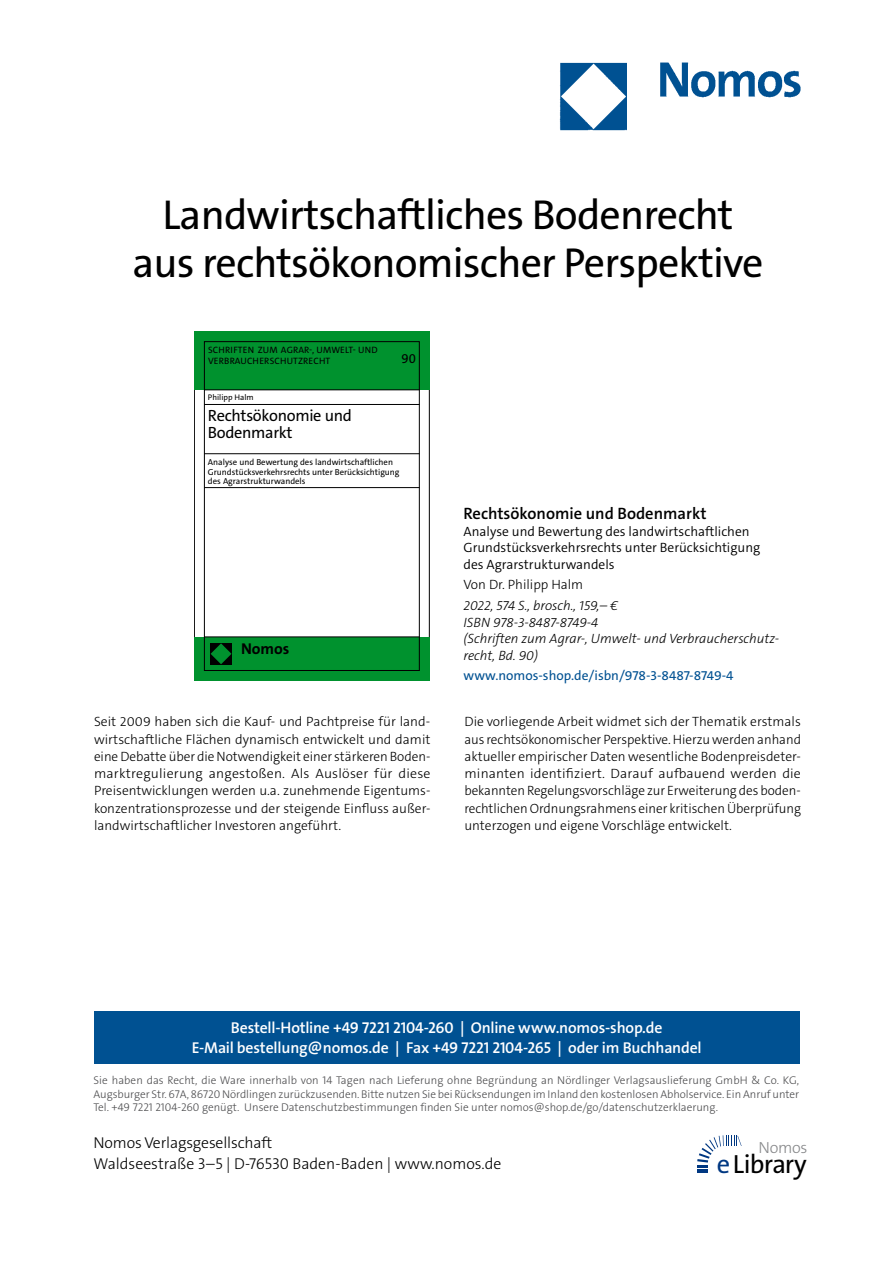
<style>
.page{position:relative;width:893px;height:1263px;background:#fff}
.page>*{position:absolute;margin:0;border:0;box-sizing:border-box;transform-origin:0 0}
.t1{font:42px/48px "The Sans Os F";letter-spacing:-.02em;color:#000;text-align:center}
.t2{font:26.4px "The Sans Os F";letter-spacing:-.03em;color:#000}
.t3{font:600 16.5px "The Sans C5";color:#000}
.t4{font:16.35px/16.8px "The Sans C5";letter-spacing:-.02em;color:#000}
.t5{font:300 16.2px "The Sans Os F";letter-spacing:-.02em;color:#87888a}
.t6{font:600 15.75px/21px "The Sans Os F";letter-spacing:-.01em;color:#fff;text-align:center}
.t7{font:300 15.75px/21px "The Sans Os F";color:#000}
.t8{font:700 15.75px "The Sans C5";color:#000}
.t9{font:300 13.5px/17.2px "The Sans C5";color:#000;text-align:justify}
.t10{font:300 13.5px/16.5px "The Sans C5";color:#000}
.t11{font:italic 300 13.5px/16.5px "The Sans C5";color:#000}
.t12{font:13.5px "The Sans C5";color:#005192}
.t13{font:13.05px "The Sans C5";color:#000}
.t14{font:300 11.25px/13.5px "The Sans Os F";color:#4b4b4d;text-align:justify}
.t15{font:9.3px/11.1px "The Sans C5";letter-spacing:.02em;color:#000}
.t16{font:8.7px/9.8px "The Sans C5";color:#000}
.t17{font:8.1px "The Sans C5";color:#000}
.s1{color:#003882}
</style>
<div class="page">
<img style="left:559px;top:62px;width:242px;height:69px">
<div style="left:94px;top:1011px;width:705px;height:52px;background:#005192"></div>
<svg style="left:697px;top:1135px;width:45px;height:38px"></svg>
<div style="left:194px;top:331px;width:236px;height:59px;background:#00922e"></div>
<div style="left:194px;top:637px;width:236px;height:43px;background:#00922e"></div>
<div style="left:204px;top:341px;width:216px;height:330px;border:1px solid #000"></div>
<hr style="left:204px;top:390px;width:216px;height:1px;background:#000">
<hr style="left:204px;top:404px;width:216px;height:1px;background:#000">
<hr style="left:204px;top:453px;width:216px;height:1px;background:#000">
<hr style="left:204px;top:487px;width:216px;height:1px;background:#000">
<hr style="left:204px;top:637px;width:216px;height:1px;background:#000">
<div style="left:210px;top:643px;width:22px;height:22px;background:#000"></div>
<svg style="left:211px;top:643px;width:20px;height:21px"></svg>
<h1 class="t1" style="left:132px;top:195px;width:633px">Landwirtschaftliches Bodenrecht aus rechtsökonomischer Perspektive</h1>
<p class="t15" style="left:208px;top:344px;width:171px">SCHRIFTEN ZUM AGRAR-, UMWELT- UND<br>VERBRAUCHERSCHUTZRECHT</p>
<p class="t13" style="left:401px;top:350px;width:16px">90</p>
<p class="t17" style="left:208px;top:392px;width:47px">Philipp Halm</p>
<p class="t4" style="left:208px;top:407px;width:145px">Rechtsökonomie und<br>Bodenmarkt</p>
<p class="t16" style="left:208px;top:457px;width:193px">Analyse und Bewertung des landwirtschaftlichen<br>Grundstücksverkehrsrechts unter Berücksichtigung des Agrarstrukturwandels</p>
<p class="t8" style="left:241px;top:638px;width:50px">Nomos</p>
<p class="t3" style="left:463px;top:503px;width:245px">Rechtsökonomie und Bodenmarkt</p>
<p class="t10" style="left:463px;top:523px;width:298px">Analyse und Bewertung des landwirtschaftlichen<br>Grundstücksverkehrsrechts unter Berücksichtigung des Agrarstrukturwandels</p>
<p class="t9" style="left:463px;top:576px;width:121px">Von Dr. Philipp Halm</p>
<p class="t11" style="left:463px;top:597px;width:317px">2022, 574 S., brosch., 159,– €<br>ISBN 978-3-8487-8749-4<br>(Schriften zum Agrar-, Umwelt- und Verbraucherschutz&shy;recht, Bd. 90)</p>
<p class="t12" style="left:463px;top:667px;width:271px">www.nomos-shop.de/isbn/978-3-8487-8749-4</p>
<p class="t9" style="left:94px;top:713px;width:338px">Seit 2009 haben sich die Kauf- und Pachtpreise für land&shy;wirtschaftliche Flächen dynamisch entwickelt und damit eine Debatte über die Notwendigkeit einer stärkeren Boden&shy;marktregulierung angestoßen. Als Auslöser für diese Preisentwicklungen werden u.a. zunehmende Eigentums&shy;konzentrationsprozesse und der steigende Einfluss außer&shy;landwirtschaftlicher Investoren angeführt.</p>
<p class="t9" style="left:464px;top:713px;width:338px">Die vorliegende Arbeit widmet sich der Thematik erstmals aus rechtsökonomischer Perspektive. Hierzu werden anhand aktueller empirischer Daten wesentliche Bodenpreisdeter&shy;minanten identifiziert. Darauf aufbauend werden die bekannten Regelungsvorschläge zur Erweiterung des boden&shy;rechtlichen Ordnungsrahmens einer kritischen Überprüfung unterzogen und eigene Vorschläge entwickelt.</p>
<p class="t6" style="left:192px;top:1017px;width:511px">Bestell-Hotline +49 7221 2104-260 | Online www.nomos-shop.de<br>E-Mail bestellung@nomos.de | Fax +49 7221 2104-265 | oder im Buchhandel</p>
<p class="t14" style="left:94px;top:1074px;width:707px">Sie haben das Recht, die Ware innerhalb von 14 Tagen nach Lieferung ohne Begründung an Nördlinger Verlagsauslieferung GmbH &amp; Co. KG, Augsburger Str. 67A, 86720 Nördlingen zurückzusenden. Bitte nutzen Sie bei Rücksendungen im Inland den kostenlosen Abholservice. Ein Anruf unter Tel. +49 7221 2104-260 genügt. Unsere Datenschutzbestimmungen finden Sie unter nomos@shop.de/go/datenschutzerklaerung.</p>
<p class="t7" style="left:94px;top:1133px;width:409px">Nomos Verlagsgesellschaft<br>Waldseestraße 3–5 | D-76530 Baden-Baden | www.nomos.de</p>
<p class="t5" style="left:758px;top:1137px;width:51px">Nomos</p>
<h2 class="t2" style="left:717px;top:1153px;width:91px"><span class="s1">e</span>Library</h2>
</div>
